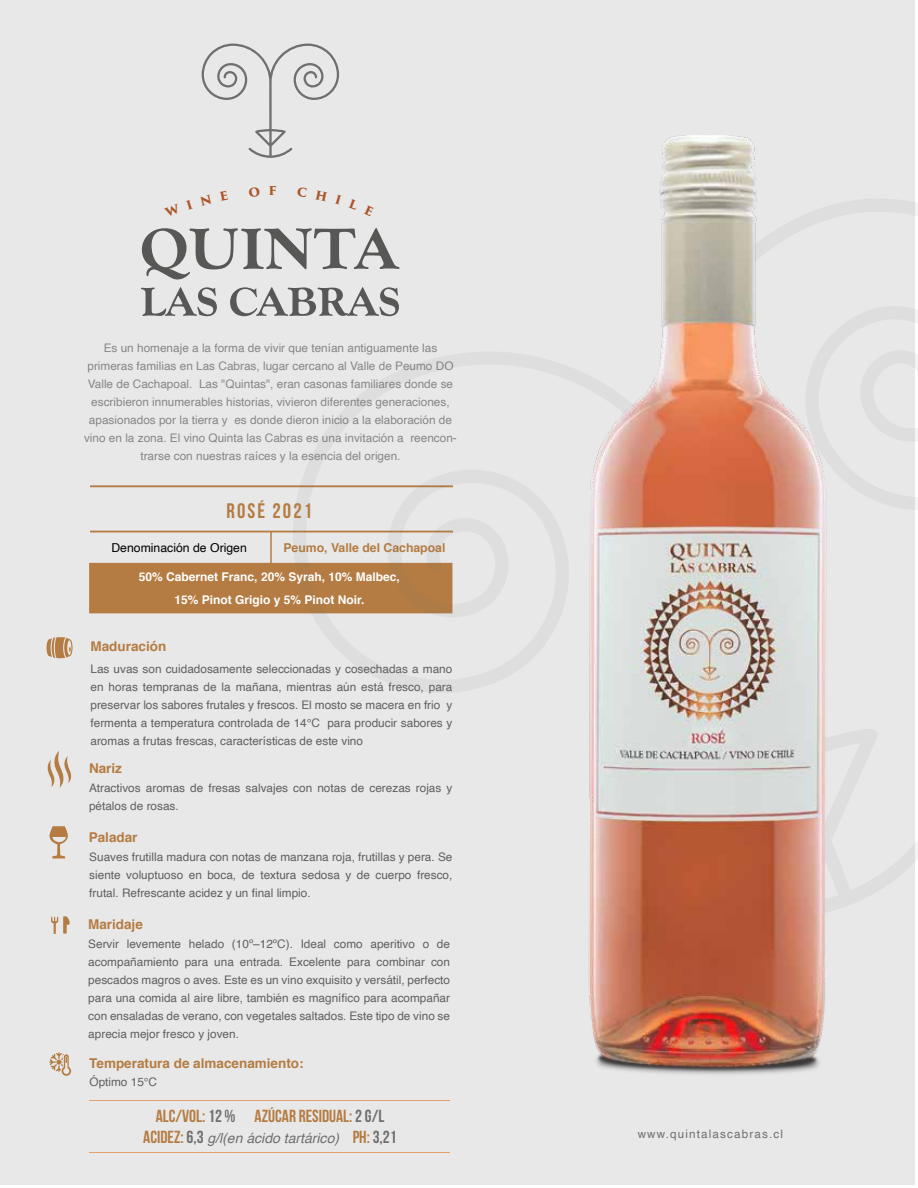
<style>
.page{position:relative;width:918px;height:1188px;background:#fff}
.page>*{position:absolute;margin:0;border:0;box-sizing:border-box;transform-origin:0 0}
.t1{font:700 21px "Bebas Neue";letter-spacing:.1em;color:#b47c42}
.t2{font:700 17.55px "Bebas Neue";color:#b47c42}
.t3{font:italic 13.95px "Helvetica";color:#6f6f6e}
.t4{font:700 13.5px "Helvetica";color:#b47c42}
.t5{font:700 12.3px "Helvetica";color:#b47c42}
.t6{font:12.3px "Helvetica";color:#000}
.t7{font:700 12px/22.5px "Helvetica";color:#fff;text-align:center}
.t8{font:11.85px/18px "Helvetica";color:#606060;text-align:justify}
.t9{font:11.85px/18px "Helvetica";color:#878786;text-align:center}
.t10{font:11.7px "Helvetica";letter-spacing:.1em;color:#6f6f6e}
.s1{color:#6f6f6e}
.s2{font-family:"Bebas Neue";font-weight:700;font-style:normal;font-size:17.55px;color:#b47c42}
.s3{font-family:"Bebas Neue";font-weight:700;font-style:normal;font-size:17.55px}
</style>
<div class="page">
<div style="left:0;top:0;width:914px;height:1185px;background:#e8e8e8"></div>
<svg style="left:202px;top:44px;width:137px;height:114px"></svg>
<svg style="left:141px;top:287px;width:76px;height:29px"></svg>
<svg style="left:230px;top:287px;width:63px;height:29px"></svg>
<svg style="left:142px;top:228px;width:151px;height:51px"></svg>
<div style="left:89px;top:563px;width:204px;height:50px;background:#b47c42"></div>
<hr style="left:90px;top:531px;width:363px;height:1px;background:#b47c42">
<hr style="left:90px;top:486px;width:363px;height:1px;background:#b47c42">
<hr style="left:270px;top:531px;width:2px;height:48px;background:#b47c42">
<svg style="left:293px;top:198px;width:625px;height:720px"></svg>
<svg style="left:51px;top:917px;width:19px;height:17px"></svg>
<svg style="left:49px;top:826px;width:19px;height:32px"></svg>
<hr style="left:89px;top:1152px;width:361px;height:1px;background:#e99f6d">
<hr style="left:89px;top:1100px;width:361px;height:1px;background:#e99f6d">
<svg style="left:47px;top:637px;width:26px;height:21px"></svg>
<svg style="left:47px;top:751px;width:25px;height:37px"></svg>
<img style="left:580px;top:135px;width:258px;height:940px">
<svg style="left:49px;top:1053px;width:22px;height:23px"></svg>
<svg style="left:315px;top:198px;width:13px;height:3px"></svg>
<svg style="left:335px;top:198px;width:7px;height:7px"></svg>
<svg style="left:349px;top:199px;width:25px;height:18px"></svg>
<p class="t9" style="left:84px;top:339px;width:374px">Es un homenaje a la forma de vivir que tenían antiguamente las primeras familias en Las Cabras, lugar cercano al Valle de Peumo DO Valle de Cachapoal. Las "Quintas", eran casonas familiares donde se escribieron innumerables historias, vivieron diferentes generaciones, apasionados por la tierra y es donde dieron inicio a la elaboración de vino en la zona. El vino Quinta las Cabras es una invitación a reencon&shy;trarse con nuestras raíces y la esencia del origen.</p>
<h1 class="t1" style="left:227px;top:499px;width:87px">ROSÉ 2021</h1>
<p class="t6" style="left:111px;top:538px;width:137px">Denominación de Origen</p>
<p class="t5" style="left:283px;top:538px;width:164px">Peumo, Valle del Cachapoal</p>
<p class="t7" style="left:139px;top:566px;width:262px">50% Cabernet Franc, 20% Syrah, 10% Malbec,<br>15% Pinot Grigio y 5% Pinot Noir.</p>
<p class="t4" style="left:91px;top:635px;width:77px">Maduración</p>
<p class="t8" style="left:91px;top:660px;width:363px">Las uvas son cuidadosamente seleccionadas y cosechadas a mano en horas tempranas de la mañana, mientras aún está fresco, para preservar los sabores frutales y frescos. El mosto se macera en frio y fermenta a temperatura controlada de 14°C para producir sabores y aromas a frutas frescas, características de este vino</p>
<p class="t4" style="left:89px;top:757px;width:35px">Nariz</p>
<p class="t8" style="left:89px;top:779px;width:365px">Atractivos aromas de fresas salvajes con notas de cerezas rojas y pétalos de rosas.</p>
<p class="t4" style="left:89px;top:827px;width:50px">Paladar</p>
<p class="t8" style="left:89px;top:848px;width:365px">Suaves frutilla madura con notas de manzana roja, frutillas y pera. Se siente voluptuoso en boca, de textura sedosa y de cuerpo fresco, frutal. Refrescante acidez y un final limpio.</p>
<p class="t4" style="left:88px;top:913px;width:56px">Maridaje</p>
<p class="t8" style="left:88px;top:936px;width:363px">Servir levemente helado (10º–12ºC). Ideal como aperitivo o de acompañamiento para una entrada. Excelente para combinar con pescados magros o aves. Este es un vino exquisito y versátil, perfecto para una comida al aire libre, también es magnífico para acompañar con ensaladas de verano, con vegetales saltados. Este tipo de vino se aprecia mejor fresco y joven.</p>
<p class="t4" style="left:89px;top:1052px;width:216px">Temperatura de almacenamiento:</p>
<p class="t8" style="left:90px;top:1073px;width:69px">Óptimo 15°C</p>
<h2 class="t2" style="left:156px;top:1106px;width:230px">ALC/VOL: <span class="s1">12 %</span> AZÚCAR RESIDUAL: <span class="s1">2 G/L</span></h2>
<p class="t3" style="left:143px;top:1127px;width:255px"><span class="s2">ACIDEZ:</span> <span class="s3">6,3</span> g/l(en ácido tartárico) <span class="s2">PH:</span> <span class="s3">3,21</span></p>
<p class="t10" style="left:638px;top:1125px;width:147px">www.quintalascabras.cl</p>
</div>
